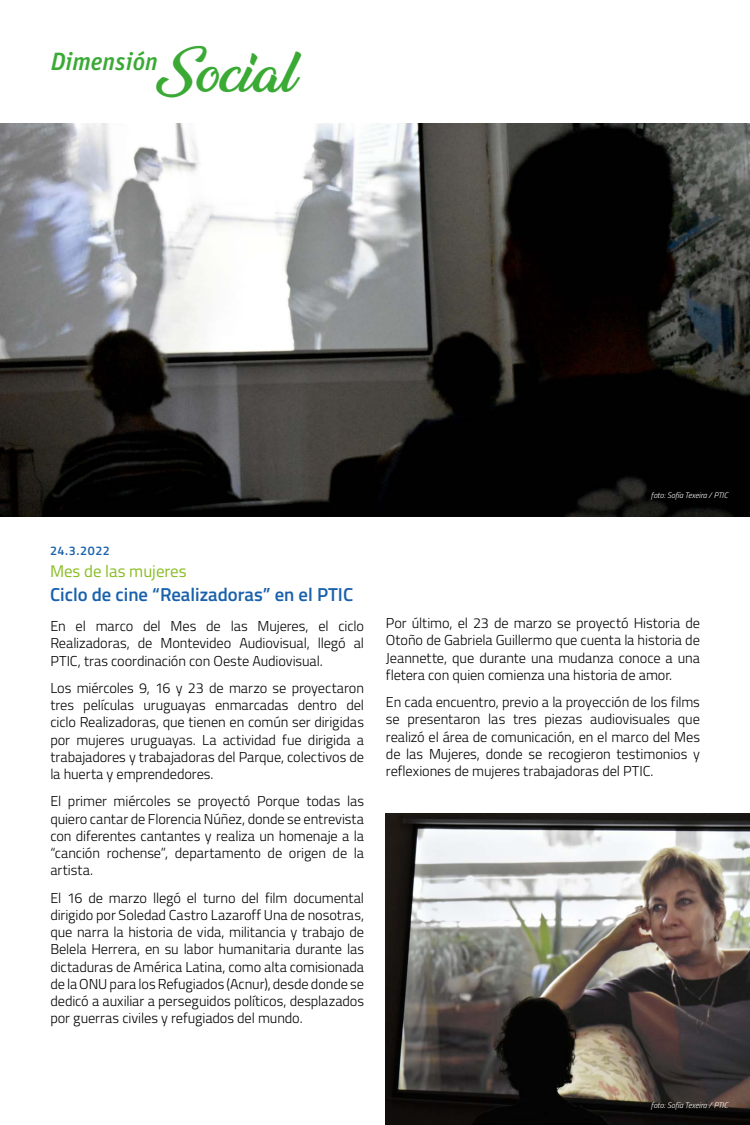
<style>
.page{position:relative;width:750px;height:1125px;background:#fff}
.page>*{position:absolute;margin:0;border:0;box-sizing:border-box;transform-origin:0 0}
.t1{font:900 50px "Ananda";color:#3aaa35}
.t2{font:italic 500 25px "FF Unit Pro";color:#3aaa35}
.t3{font:600 18.75px "Titillium";color:#1961ac}
.t4{font:16.88px "Titillium";color:#89bd24}
.t5{font:300 14.38px/17.2px "Titillium";letter-spacing:-.005em;color:#000;text-align:justify}
.t6{font:600 12.5px "Titillium";letter-spacing:.05em;color:#1961ac}
.t7{font:italic 300 8.12px "Titillium";color:#fff}
</style>
<div class="page">
<img style="left:386px;top:814px;width:364px;height:311px">
<img style="left:1px;top:123px;width:749px;height:393px">
<h1 class="t1" style="left:156px;top:46px;width:141px">Social</h1>
<h2 class="t2" style="left:51px;top:43px;width:109px">Dimensión</h2>
<p class="t6" style="left:50px;top:541px;width:61px">24.3.2022</p>
<p class="t4" style="left:50px;top:558px;width:138px">Mes de las mujeres</p>
<h3 class="t3" style="left:50px;top:580px;width:305px">Ciclo de cine “Realizadoras” en el PTIC</h3>
<p class="t5" style="left:50px;top:617px;width:315px">En el marco del Mes de las Mujeres, el ciclo Realizadoras, de Montevideo Audiovisual, llegó al PTIC, tras coordinación con Oeste Audiovisual.</p>
<p class="t5" style="left:50px;top:678px;width:315px">Los miércoles 9, 16 y 23 de marzo se proyectaron tres películas uruguayas enmarcadas dentro del ciclo Realizadoras, que tienen en común ser dirigidas por mujeres uruguayas. La actividad fue dirigida a trabajadores y trabajadoras del Parque, colectivos de la huerta y emprendedores.</p>
<p class="t5" style="left:50px;top:792px;width:315px">El primer miércoles se proyectó Porque todas las quiero cantar de Florencia Núñez, donde se entrevista con diferentes cantantes y realiza un homenaje a la “canción rochense”, departamento de origen de la artista.</p>
<p class="t5" style="left:50px;top:888px;width:315px">El 16 de marzo llegó el turno del film documental dirigido por Soledad Castro Lazaroff Una de nosotras, que narra la historia de vida, militancia y trabajo de Belela Herrera, en su labor humanitaria durante las dictaduras de América Latina, como alta comisionada de la ONU para los Refugiados (Acnur), desde donde se dedicó a auxiliar a perseguidos políticos, desplazados por guerras civiles y refugiados del mundo.</p>
<p class="t7" style="left:651px;top:489px;width:78px">foto: Sofía Texeira / PTIC</p>
<p class="t5" style="left:386px;top:614px;width:316px">Por último, el 23 de marzo se proyectó Historia de Otoño de Gabriela Guillermo que cuenta la historia de Jeannette, que durante una mudanza conoce a una fletera con quien comienza una historia de amor.</p>
<p class="t5" style="left:386px;top:693px;width:316px">En cada encuentro, previo a la proyección de los films se presentaron las tres piezas audiovisuales que realizó el área de comunicación, en el marco del Mes de las Mujeres, donde se recogieron testimonios y reflexiones de mujeres trabajadoras del PTIC.</p>
<p class="t7" style="left:651px;top:1099px;width:78px">foto: Sofía Texeira / PTIC</p>
</div>
